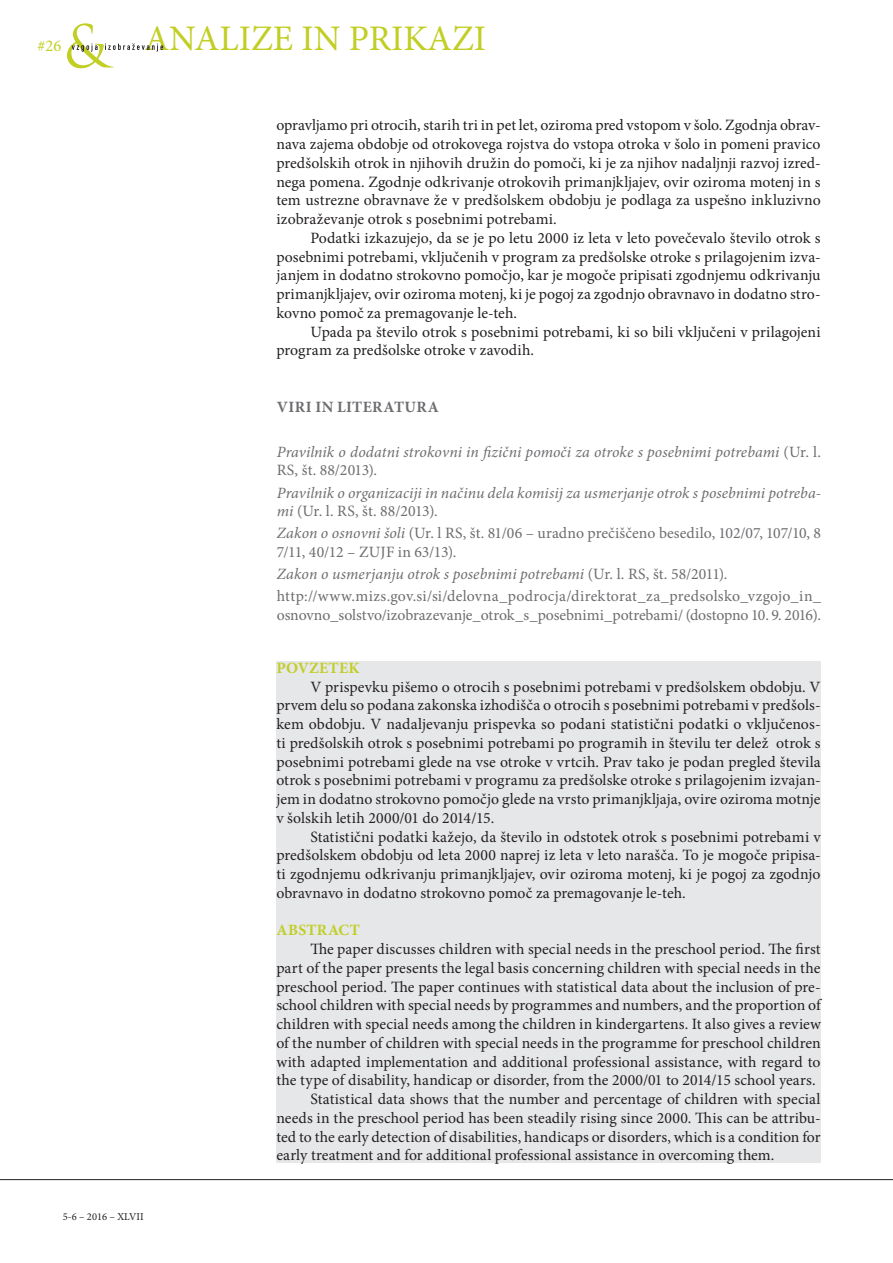
<style>
.page{position:relative;width:893px;height:1263px;background:#fff}
.page>*{position:absolute;margin:0;border:0;box-sizing:border-box;transform-origin:0 0}
.t1{font:36px "Minion Pro";color:#c1ce23}
.t2{font:16.5px "Minion Pro";color:#c1ce23}
.t3{font:15.75px/18.8px "Minion Pro";letter-spacing:.005em;color:#231f20;text-align:justify}
.t4{font:15.75px/18.8px "Minion Pro";letter-spacing:.005em;color:#6c6d70}
.t5{font:italic 15.75px/18.8px "Minion Pro";color:#6c6d70}
.t6{font:700 15.75px "Minion Pro";color:#6c6d70}
.t7{font:700 15.75px "Minion Pro";letter-spacing:.015em;color:#c1ce23}
.t8{font:10.5px "Minion Pro";color:#231f20}
.s1{font-style:normal}
.s2{font-style:italic}
</style>
<div class="page">
<hr style="left:0;top:1179px;width:893px;height:1px;background:#231f20">
<div style="left:276px;top:661px;width:545px;height:502px;background:#e6e7e9"></div>
<svg style="left:67px;top:23px;width:96px;height:45px"></svg>
<p class="t2" style="left:38px;top:35px;width:25px">#26</p>
<h1 class="t1" style="left:144px;top:14px;width:343px">ANALIZE IN PRIKAZI</h1>
<p class="t3" style="left:276px;top:116px;width:546px">opravljamo pri otrocih, starih tri in pet let, oziroma pred vstopom v šolo. Zgodnja obrav&shy;nava zajema obdobje od otrokovega rojstva do vstopa otroka v šolo in pomeni pravico predšolskih otrok in njihovih družin do pomoči, ki je za njihov nadaljnji razvoj izred&shy;nega pomena. Zgodnje odkrivanje otrokovih primanjkljajev, ovir oziroma motenj in s tem ustrezne obravnave že v predšolskem obdobju je podlaga za uspešno inkluzivno izobraževanje otrok s posebnimi potrebami.</p>
<p class="t3" style="left:276px;top:228px;width:546px;text-indent:34px">Podatki izkazujejo, da se je po letu 2000 iz leta v leto povečevalo število otrok s posebnimi potrebami, vključenih v program za predšolske otroke s prilagojenim izva&shy;janjem in dodatno strokovno pomočjo, kar je mogoče pripisati zgodnjemu odkrivanju primanjkljajev, ovir oziroma motenj, ki je pogoj za zgodnjo obravnavo in dodatno stro&shy;kovno pomoč za premagovanje le-teh.</p>
<p class="t3" style="left:276px;top:322px;width:546px;text-indent:34px">Upada pa število otrok s posebnimi potrebami, ki so bili vključeni v prilagojeni program za predšolske otroke v zavodih.</p>
<p class="t6" style="left:277px;top:396px;width:78px">VIRI IN LITERATURA</p>
<p class="t5" style="left:277px;top:442px;width:546px">Pravilnik o dodatni strokovni in fizični pomoči za otroke s posebnimi potrebami <span class="s1">(Ur. l.<br>RS, št. 88/2013).</span></p>
<p class="t5" style="left:277px;top:483px;width:546px">Pravilnik o organizaciji in načinu dela komisij za usmerjanje otrok s posebnimi potreba&shy;mi <span class="s1">(Ur. l. RS, št. 88/2013).</span></p>
<p class="t4" style="left:277px;top:524px;width:546px"><span class="s2">Zakon o osnovni šoli</span> (Ur. l RS, št. 81/06 – uradno prečiščeno besedilo, 102/07, 107/10, 8<br>7/11, 40/12 – ZUJF in 63/13).</p>
<p class="t4" style="left:277px;top:563px;width:546px;line-height:22.2px"><span class="s2">Zakon o usmerjanju otrok s posebnimi potrebami</span> (Ur. l. RS, št. 58/2011). http://www.mizs.gov.si/si/delovna_podrocja/direktorat_za_predsolsko_vzgojo_in_</p>
<p class="t4" style="left:277px;top:606px;width:546px">osnovno_solstvo/izobrazevanje_otrok_s_posebnimi_potrebami/ (dostopno 10. 9. 2016).</p>
<p class="t7" style="left:276px;top:657px;width:85px">POVZETEK</p>
<p class="t3" style="left:276px;top:677px;width:546px;text-indent:34px">V prispevku pišemo o otrocih s posebnimi potrebami v predšolskem obdobju. V prvem delu so podana zakonska izhodišča o otrocih s posebnimi potrebami v predšols&shy;kem obdobju. V nadaljevanju prispevka so podani statistični podatki o vključenos&shy;ti predšolskih otrok s posebnimi potrebami po programih in številu ter delež otrok s posebnimi potrebami glede na vse otroke v vrtcih. Prav tako je podan pregled števila otrok s posebnimi potrebami v programu za predšolske otroke s prilagojenim izvajan&shy;jem in dodatno strokovno pomočjo glede na vrsto primanjkljaja, ovire oziroma motnje v šolskih letih 2000/01 do 2014/15.</p>
<p class="t3" style="left:276px;top:827px;width:546px;text-indent:34px">Statistični podatki kažejo, da število in odstotek otrok s posebnimi potrebami v predšolskem obdobju od leta 2000 naprej iz leta v leto narašča. To je mogoče pripisa&shy;ti zgodnjemu odkrivanju primanjkljajev, ovir oziroma motenj, ki je pogoj za zgodnjo obravnavo in dodatno strokovno pomoč za premagovanje le-teh.</p>
<p class="t7" style="left:276px;top:919px;width:85px">ABSTRACT</p>
<p class="t3" style="left:310px;top:940px;width:512px">The paper discusses children with special needs in the preschool period. The first</p>
<p class="t3" style="left:276px;top:958px;width:546px">part of the paper presents the legal basis concerning children with special needs in the</p>
<p class="t3" style="left:276px;top:977px;width:546px">preschool period. The paper continues with statistical data about the inclusion of pre-</p>
<p class="t3" style="left:276px;top:996px;width:546px">school children with special needs by programmes and numbers, and the proportion of</p>
<p class="t3" style="left:276px;top:1015px;width:546px">children with special needs among the children in kindergartens. It also gives a review</p>
<p class="t3" style="left:276px;top:1033px;width:546px">of the number of children with special needs in the programme for preschool children</p>
<p class="t3" style="left:276px;top:1052px;width:546px">with adapted implementation and additional professional assistance, with regard to</p>
<p class="t3" style="left:276px;top:1071px;width:541px">the type of disability, handicap or disorder, from the 2000/01 to 2014/15 school years.</p>
<p class="t3" style="left:310px;top:1090px;width:512px">Statistical data shows that the number and percentage of children with special</p>
<p class="t3" style="left:276px;top:1108px;width:546px">needs in the preschool period has been steadily rising since 2000. This can be attribu-</p>
<p class="t3" style="left:276px;top:1127px;width:546px">ted to the early detection of disabilities, handicaps or disorders, which is a condition for</p>
<p class="t3" style="left:276px;top:1146px;width:500px">early treatment and for additional professional assistance in overcoming them.</p>
<p class="t8" style="left:63px;top:1210px;width:82px">5-6 – 2016 – XLVII</p>
</div>
